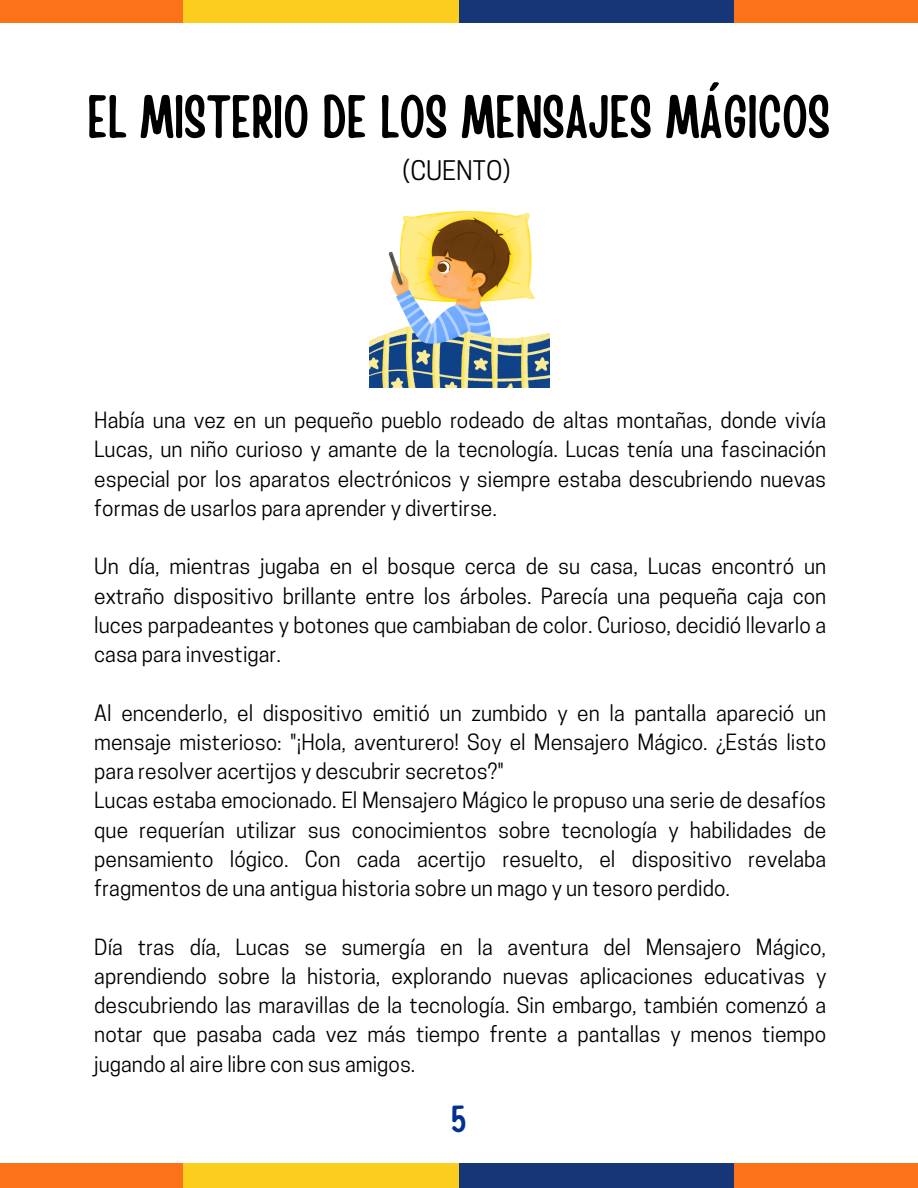
<style>
.page{position:relative;width:918px;height:1188px;background:#fff}
.page>*{position:absolute;margin:0;border:0;box-sizing:border-box;transform-origin:0 0}
.t1{font:60.15px "Handy Casual Condensed";color:#000}
.t2{font:37.35px "Handy Casual Condensed";color:#003091}
.t3{font:25.35px "Cooper Hewitt";color:#000}
.t4{font:21px/29.2px "Cooper Hewitt";color:#000;text-align:justify}
</style>
<div class="page">
<div style="left:0;top:1164px;width:184px;height:24px;background:#fc7219"></div>
<div style="left:184px;top:1164px;width:275px;height:24px;background:#fbcd1e"></div>
<div style="left:459px;top:1164px;width:275px;height:24px;background:#163677"></div>
<div style="left:734px;top:1164px;width:184px;height:24px;background:#fc7219"></div>
<div style="left:0;top:0;width:184px;height:22px;background:#fc7219"></div>
<div style="left:184px;top:0;width:275px;height:22px;background:#fbcd1e"></div>
<div style="left:459px;top:0;width:275px;height:22px;background:#163677"></div>
<div style="left:734px;top:0;width:184px;height:22px;background:#fc7219"></div>
<img style="left:369px;top:212px;width:180px;height:175px">
<p class="t1" style="left:87px;top:77px;width:745px">EL MISTERIO DE LOS MENSAJES MÁGICOS</p>
<p class="t3" style="left:402px;top:161px;width:110px">(CUENTO)</p>
<p class="t4" style="left:94px;top:408px;width:733px">Había una vez en un pequeño pueblo rodeado de altas montañas, donde vivía Lucas, un niño curioso y amante de la tecnología. Lucas tenía una fascinación especial por los aparatos electrónicos y siempre estaba descubriendo nuevas formas de usarlos para aprender y divertirse.</p>
<p class="t4" style="left:94px;top:554px;width:733px">Un día, mientras jugaba en el bosque cerca de su casa, Lucas encontró un extraño dispositivo brillante entre los árboles. Parecía una pequeña caja con luces parpadeantes y botones que cambiaban de color. Curioso, decidió llevarlo a casa para investigar.</p>
<p class="t4" style="left:94px;top:701px;width:733px">Al encenderlo, el dispositivo emitió un zumbido y en la pantalla apareció un mensaje misterioso: "¡Hola, aventurero! Soy el Mensajero Mágico. ¿Estás listo para resolver acertijos y descubrir secretos?"</p>
<p class="t4" style="left:94px;top:788px;width:733px">Lucas estaba emocionado. El Mensajero Mágico le propuso una serie de desafíos que requerían utilizar sus conocimientos sobre tecnología y habilidades de pensamiento lógico. Con cada acertijo resuelto, el dispositivo revelaba fragmentos de una antigua historia sobre un mago y un tesoro perdido.</p>
<p class="t4" style="left:94px;top:935px;width:733px">Día tras día, Lucas se sumergía en la aventura del Mensajero Mágico, aprendiendo sobre la historia, explorando nuevas aplicaciones educativas y descubriendo las maravillas de la tecnología. Sin embargo, también comenzó a notar que pasaba cada vez más tiempo frente a pantallas y menos tiempo jugando al aire libre con sus amigos.</p>
<h2 class="t2" style="left:451px;top:1095px;width:18px">5</h2>
</div>
